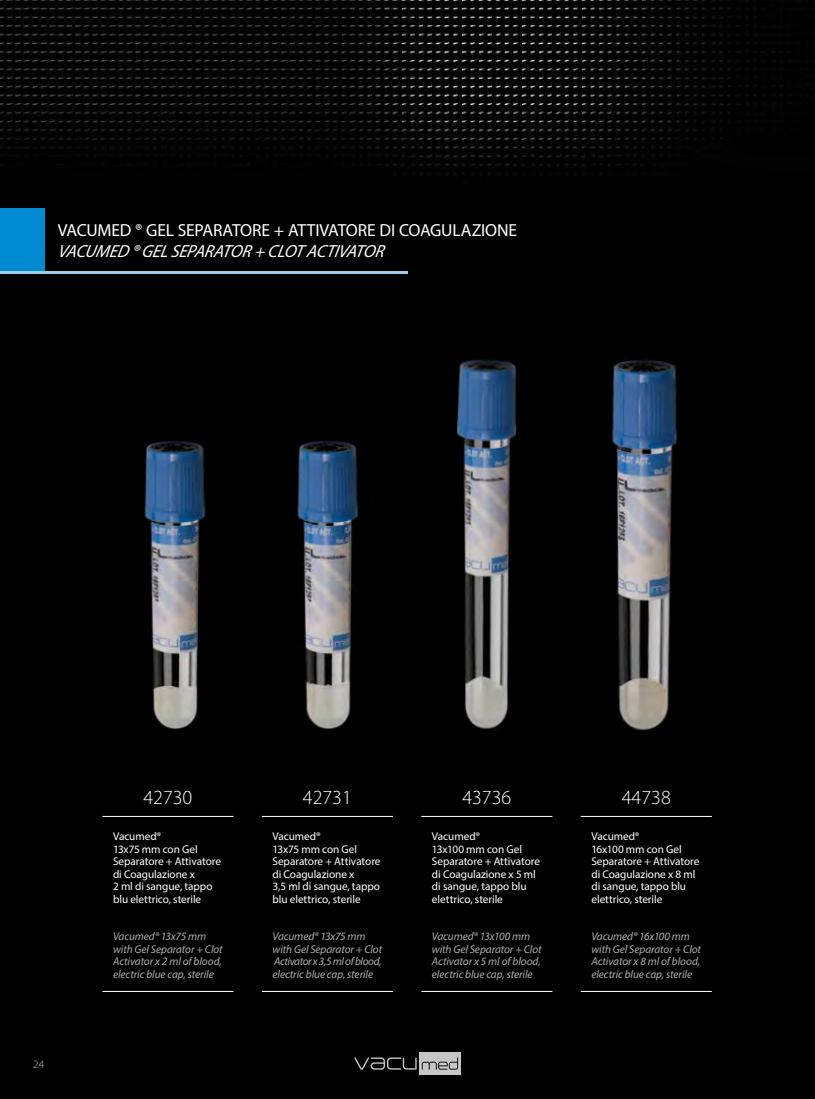
<style>
.page{position:relative;width:815px;height:1099px;background:#fff}
.page>*{position:absolute;margin:0;border:0;box-sizing:border-box;transform-origin:0 0}
.t1{font:300 20.12px "Myriad Pro";color:#fff}
.t2{font:17.5px "Myriad Pro";letter-spacing:-.015em;color:#fff}
.t3{font:italic 17.5px "Myriad Pro";letter-spacing:-.02em;color:#fff}
.t4{font:11.25px/12.5px "Myriad Pro";letter-spacing:-.005em;color:#fff}
.t5{font:italic 11.25px/12.5px "Myriad Pro";letter-spacing:-.01em;color:#abaeb0}
.t6{font:300 11.25px "Myriad Pro";color:#c6c6c6}
</style>
<div class="page">
<div style="left:0;top:0;width:815px;height:1098px;background:#000"></div>
<div style="left:419px;top:1052px;width:42px;height:22px;background:#c6c6c6"></div>
<svg style="left:354px;top:1057px;width:104px;height:12px"></svg>
<img style="left:0;top:0;width:782px;height:258px">
<div style="left:0;top:209px;width:44px;height:62px;background:#008ad1"></div>
<img style="left:611px;top:358px;width:67px;height:373px">
<img style="left:456px;top:359px;width:61px;height:370px">
<img style="left:297px;top:441px;width:62px;height:289px">
<img style="left:144px;top:441px;width:62px;height:289px">
<hr style="left:0;top:271px;width:407px;height:3px;background:#a0cdef">
<hr style="left:102px;top:816px;width:132px;height:1px;background:#fff">
<hr style="left:262px;top:816px;width:131px;height:1px;background:#fff">
<hr style="left:102px;top:991px;width:132px;height:1px;background:#fff">
<hr style="left:262px;top:991px;width:131px;height:1px;background:#fff">
<hr style="left:421px;top:816px;width:131px;height:1px;background:#fff">
<hr style="left:421px;top:991px;width:131px;height:1px;background:#fff">
<hr style="left:581px;top:816px;width:131px;height:1px;background:#fff">
<hr style="left:581px;top:991px;width:131px;height:1px;background:#fff">
<h2 class="t2" style="left:58px;top:220px;width:461px">VACUMED ® GEL SEPARATORE + ATTIVATORE DI COAGULAZIONE</h2>
<h2 class="t3" style="left:58px;top:241px;width:332px">VACUMED ®GEL SEPARATOR + CLOT ACTIVATOR</h2>
<p class="t6" style="left:33px;top:1057px;width:12px">24</p>
<h1 class="t1" style="left:143px;top:786px;width:50px">42730</h1>
<h1 class="t1" style="left:303px;top:786px;width:50px">42731</h1>
<h1 class="t1" style="left:462px;top:786px;width:50px">43736</h1>
<h1 class="t1" style="left:622px;top:786px;width:50px">44738</h1>
<p class="t4" style="left:113px;top:830px;width:110px">Vacumed®<br>13x75 mm con Gel<br>Separatore + Attivatore di Coagulazione x<br>2 ml di sangue, tappo blu elettrico, sterile</p>
<p class="t4" style="left:273px;top:830px;width:110px">Vacumed®<br>13x75 mm con Gel<br>Separatore + Attivatore di Coagulazione x<br>3,5 ml di sangue, tappo blu elettrico, sterile</p>
<p class="t4" style="left:432px;top:830px;width:110px">Vacumed®<br>13x100 mm con Gel<br>Separatore + Attivatore di Coagulazione x 5 ml di sangue, tappo blu elettrico, sterile</p>
<p class="t4" style="left:591px;top:830px;width:110px">Vacumed®<br>16x100 mm con Gel<br>Separatore + Attivatore di Coagulazione x 8 ml di sangue, tappo blu elettrico, sterile</p>
<p class="t5" style="left:113px;top:930px;width:111px">Vacumed® 13x75 mm with Gel Separator + Clot<br>Activator x 2 ml of blood, electric blue cap, sterile</p>
<p class="t5" style="left:273px;top:930px;width:111px">Vacumed® 13x75 mm with Gel Separator + Clot<br>Activator x 3,5 ml of blood, electric blue cap, sterile</p>
<p class="t5" style="left:432px;top:930px;width:111px">Vacumed® 13x100 mm with Gel Separator + Clot<br>Activator x 5 ml of blood, electric blue cap, sterile</p>
<p class="t5" style="left:591px;top:930px;width:111px">Vacumed® 16x100 mm with Gel Separator + Clot<br>Activator x 8 ml of blood, electric blue cap, sterile</p>
</div>
